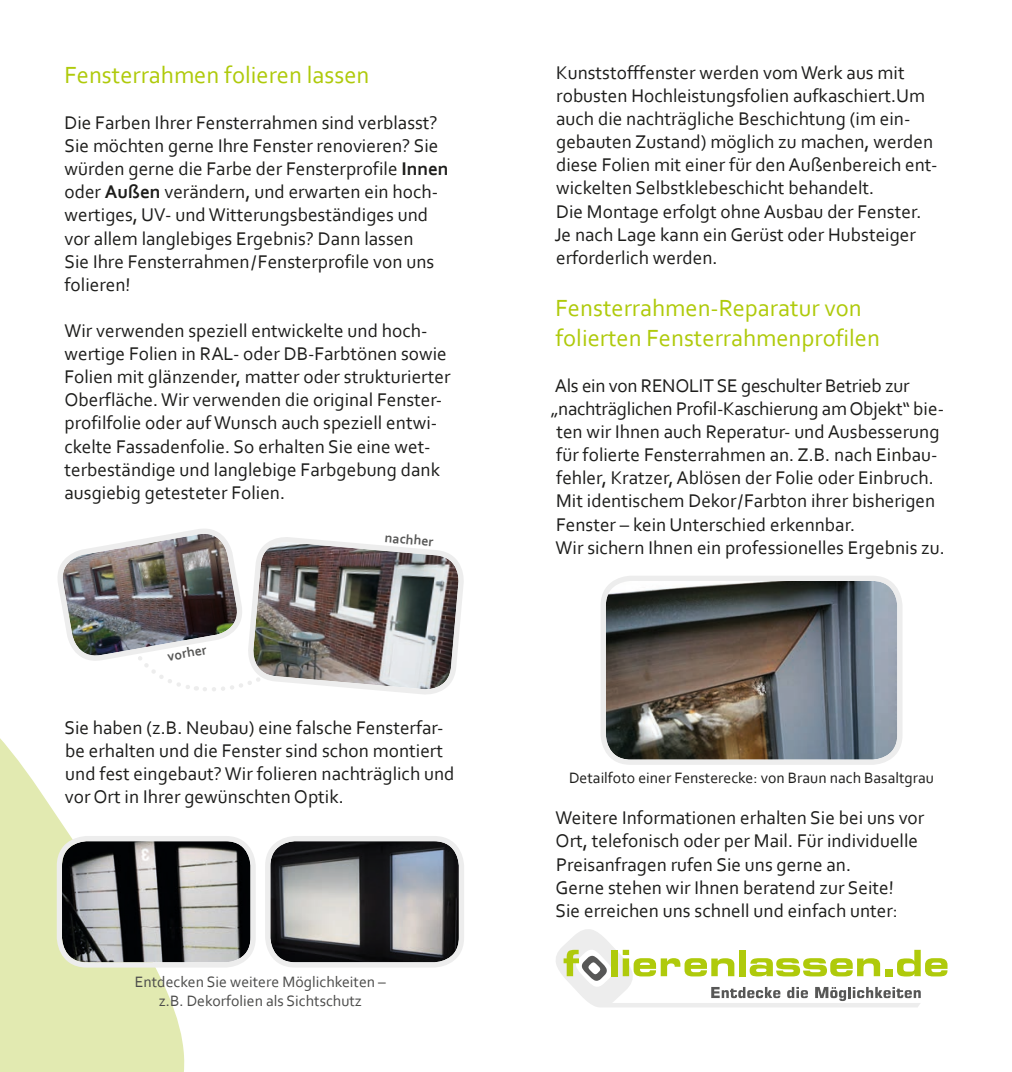
<style>
.page{position:relative;width:1012px;height:1072px;background:#fff}
.page>*{position:absolute;margin:0;border:0;box-sizing:border-box;transform-origin:0 0}
.t1{font:24.5px/29.4px "Corbel";color:#afca0b}
.t2{font:19.25px/23.1px "Corbel";color:#1d1d1b}
.t3{font:15.75px/18.9px "Corbel";color:#4b4b4a;text-align:center}
.t4{font:15.75px "Corbel";color:#1d1d1b}
.t5{font:700 14px "Corbel";color:#575756}
.s1{font-weight:700}
</style>
<div class="page">
<svg style="left:0;top:738px;width:187px;height:333px;fill:#e2eab1"></svg>
<img style="left:607px;top:581px;width:290px;height:178px">
<div style="left:601px;top:575px;width:302px;height:190px;border:5px solid #ededed;border-radius:27px"></div>
<svg style="left:556px;top:929px;width:391px;height:78px"></svg>
<img style="left:271px;top:842px;width:187px;height:119px">
<div style="left:265px;top:836px;width:199px;height:131px;border:5px solid #ededed;border-radius:27px"></div>
<img style="left:62px;top:841px;width:188px;height:121px">
<div style="left:57px;top:836px;width:199px;height:131px;border:5px solid #ededed;border-radius:27px"></div>
<img style="left:58px;top:529px;width:185px;height:162px">
<svg style="left:248px;top:537px;width:216px;height:157px;background:#938e8c"></svg>
<p class="t1" style="left:64px;top:59px;width:307px">Fensterrahmen folieren lassen</p>
<p class="t2" style="left:64px;top:110px;width:386px">Die Farben Ihrer Fensterrahmen sind verblasst?<br>Sie möchten gerne Ihre Fenster renovieren? Sie würden gerne die Farbe der Fensterprofile <span class="s1">Innen </span>oder <span class="s1">Außen</span> verändern, und erwarten ein hoch&shy;wertiges, UV- und Witterungsbeständiges und vor allem langlebiges Ergebnis? Dann lassen<br>Sie Ihre Fensterrahmen/Fensterprofile von uns folieren!</p>
<p class="t2" style="left:64px;top:318px;width:387px">Wir verwenden speziell entwickelte und hoch&shy;wertige Folien in RAL- oder DB-Farbtönen sowie Folien mit glänzender, matter oder strukturierter Oberfläche. Wir verwenden die original Fenster&shy;profilfolie oder auf Wunsch auch speziell entwi&shy;ckelte Fassadenfolie. So erhalten Sie eine wet&shy;terbeständige und langlebige Farbgebung dank ausgiebig getesteter Folien.</p>
<p class="t5" style="left:166px;top:647px;width:41px;rotate:-10deg">vorher</p>
<p class="t5" style="left:386px;top:528px;width:50px;rotate:5deg">nachher</p>
<p class="t2" style="left:64px;top:715px;width:392px">Sie haben (z.B. Neubau) eine falsche Fensterfar&shy;be erhalten und die Fenster sind schon montiert und fest eingebaut? Wir folieren nachträglich und vor Ort in Ihrer gewünschten Optik.</p>
<p class="t3" style="left:135px;top:972px;width:253px">Entdecken Sie weitere Möglichkeiten – z.B. Dekorfolien als Sichtschutz</p>
<p class="t2" style="left:554px;top:60px;width:385px">Kunststofffenster werden vom Werk aus mit robusten Hochleistungsfolien aufkaschiert.Um auch die nachträgliche Beschichtung (im ein&shy;gebauten Zustand) möglich zu machen, werden diese Folien mit einer für den Außenbereich ent&shy;wickelten Selbstklebeschicht behandelt.<br>Die Montage erfolgt ohne Ausbau der Fenster.<br>Je nach Lage kann ein Gerüst oder Hubsteiger erforderlich werden.</p>
<p class="t1" style="left:555px;top:293px;width:326px">Fensterrahmen-Reparatur von folierten Fensterrahmenprofilen</p>
<p class="t2" style="left:551px;top:373px;width:396px">Als ein von RENOLIT SE geschulter Betrieb zur „nachträglichen Profil-Kaschierung am Objekt“ bie&shy;ten wir Ihnen auch Reperatur- und Ausbesserung für folierte Fensterrahmen an. Z.B. nach Einbau&shy;fehler, Kratzer, Ablösen der Folie oder Einbruch.<br>Mit identischem Dekor/Farbton ihrer bisherigen Fenster – kein Unterschied erkennbar.<br>Wir sichern Ihnen ein professionelles Ergebnis zu.</p>
<p class="t4" style="left:569px;top:768px;width:366px">Detailfoto einer Fensterecke: von Braun nach Basaltgrau</p>
<p class="t2" style="left:556px;top:805px;width:370px">Weitere Informationen erhalten Sie bei uns vor Ort, telefonisch oder per Mail. Für individuelle Preisanfragen rufen Sie uns gerne an.<br>Gerne stehen wir Ihnen beratend zur Seite!<br>Sie erreichen uns schnell und einfach unter:</p>
</div>
